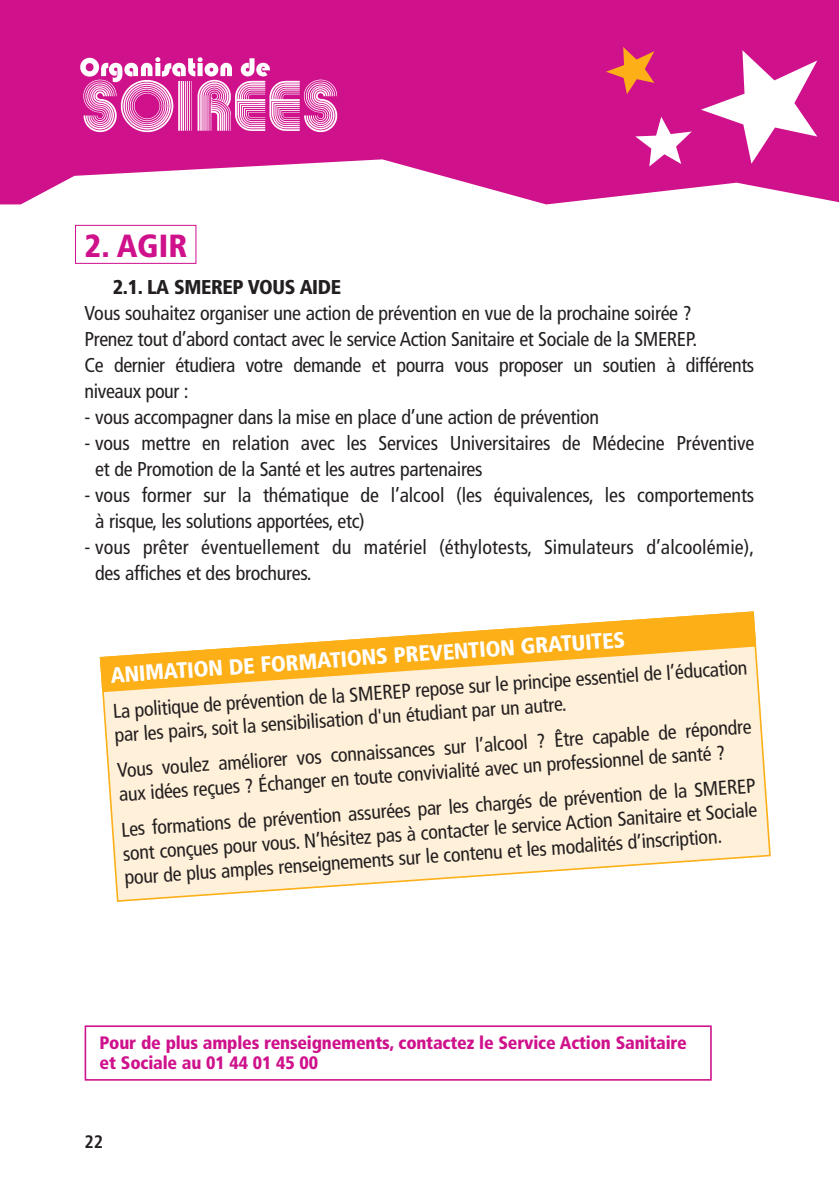
<style>
.page{position:relative;width:840px;height:1191px;background:#fff}
.page>*{position:absolute;margin:0;border:0;box-sizing:border-box;transform-origin:0 0}
.t1{font:900 condensed 32px "Frutiger";color:#cf118c}
.t2{font:900 condensed 22px "Frutiger";color:#fff}
.t3{font:condensed 20px/26px "Frutiger";letter-spacing:-.015em;color:#231f20}
.t4{font:condensed 20px/26px "Frutiger";letter-spacing:.005em;color:#231f20}
.t5{font:900 condensed 20px "Frutiger";letter-spacing:-.02em;color:#231f20}
.t6{font:900 condensed 18px/20px "Frutiger";letter-spacing:-.01em;color:#cf118c}
.t7{font:700 condensed 18px "Frutiger";color:#231f20}
</style>
<div class="page">
<svg style="left:99px;top:630px;width:672px;height:272px;background:#fef1db"></svg>
<div style="left:85px;top:1025px;width:626px;height:55px;border:2px solid #cf118c"></div>
<svg style="left:100px;top:611px;width:655px;height:81px"></svg>
<div style="left:75px;top:225px;width:121px;height:39px;border:1px solid #cf118c"></div>
<svg style="left:0;top:1px;width:838px;height:203px;background:#d6349d"></svg>
<svg style="left:620px;top:19px;width:196px;height:185px;fill:#cf118c"></svg>
<svg style="left:605px;top:43px;width:58px;height:69px;background:#d83273"></svg>
<img style="left:73px;top:45px;width:276px;height:93px">
<h1 class="t1" style="left:85px;top:233px;width:104px">2. AGIR</h1>
<p class="t5" style="left:113px;top:279px;width:229px">2.1. LA SMEREP VOUS AIDE</p>
<p class="t3" style="left:85px;top:302px;width:670px">Vous souhaitez organiser une action de prévention en vue de la prochaine soirée ?<br>Prenez tout d’abord contact avec le service Action Sanitaire et Sociale de la SMEREP.<br>Ce dernier étudiera votre demande et pourra vous proposer un soutien à différents niveaux pour :</p>
<p class="t3" style="left:85px;top:406px;width:516px">- vous accompagner dans la mise en place d’une action de prévention</p>
<p class="t3" style="left:95px;top:432px;width:660px;text-indent:-10px">- vous mettre en relation avec les Services Universitaires de Médecine Préventive et de Promotion de la Santé et les autres partenaires</p>
<p class="t3" style="left:95px;top:484px;width:660px;text-indent:-10px">- vous former sur la thématique de l’alcool (les équivalences, les comportements à risque, les solutions apportées, etc)</p>
<p class="t4" style="left:95px;top:536px;width:660px;text-indent:-10px">- vous prêter éventuellement du matériel (éthylotests, Simulateurs d’alcoolémie), des affiches et des brochures.</p>
<p class="t2" style="left:110px;top:666px;width:517px;rotate:-4deg">ANIMATION DE FORMATIONS PREVENTION GRATUITES</p>
<p class="t3" style="left:112px;top:701px;width:637px;line-height:24px;rotate:-4deg">La politique de prévention de la SMEREP repose sur le principe essentiel de l’éducation par les pairs, soit la sensibilisation d'un étudiant par un autre.</p>
<p class="t3" style="left:116px;top:760px;width:637px;line-height:24px;rotate:-4deg">Vous voulez améliorer vos connaissances sur l’alcool ? Être capable de répondre aux idées reçues ? Échanger en toute convivialité avec un professionnel de santé ?</p>
<p class="t3" style="left:121px;top:819px;width:637px;line-height:24px;text-align:justify;rotate:-4deg">Les formations de prévention assurées par les chargés de prévention de la SMEREP sont conçues pour vous. N’hésitez pas à contacter le service Action Sanitaire et Sociale pour de plus amples renseignements sur le contenu et les modalités d’inscription.</p>
<p class="t6" style="left:100px;top:1034px;width:588px">Pour de plus amples renseignements, contactez le Service Action Sanitaire et Sociale au 01 44 01 45 00</p>
<p class="t7" style="left:85px;top:1134px;width:20px">22</p>
</div>
